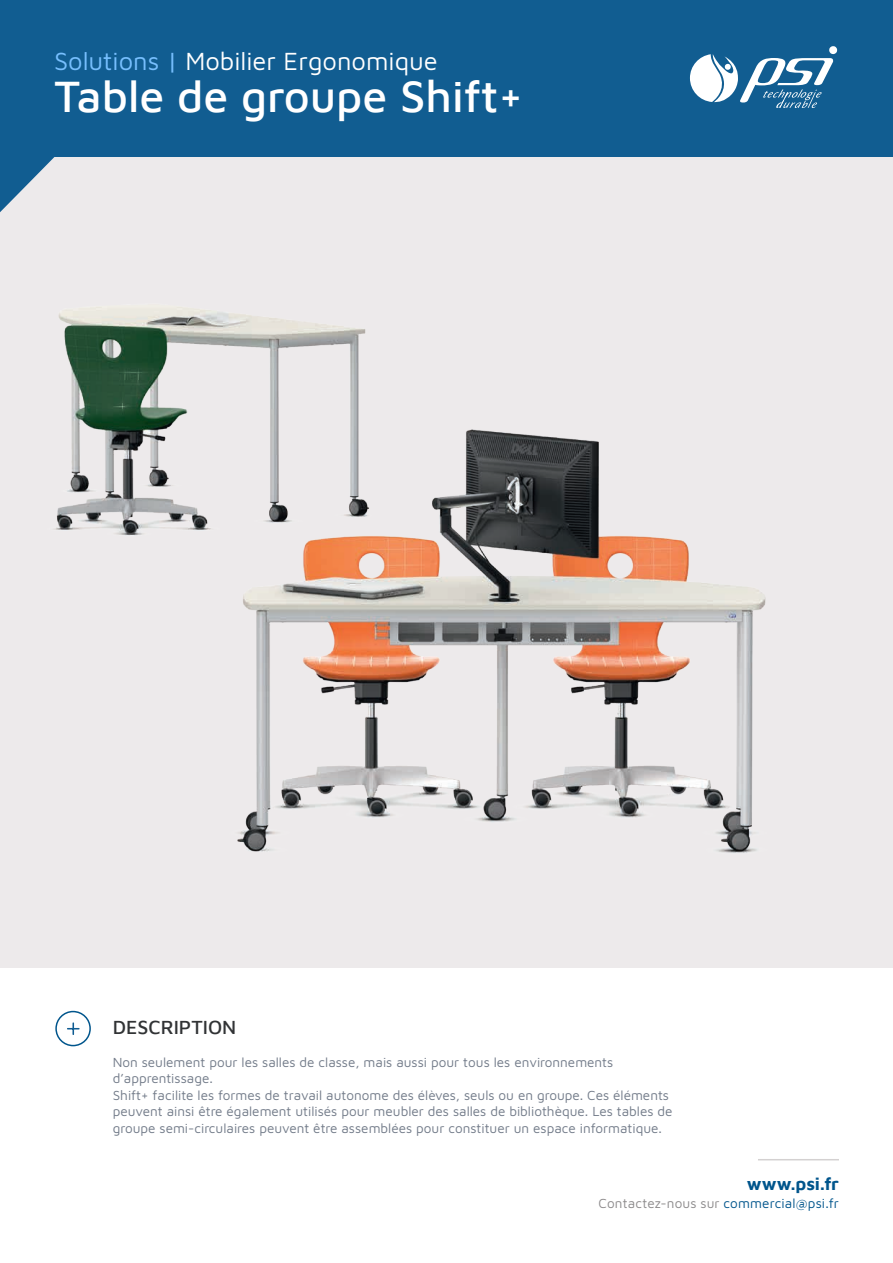
<style>
.page{position:relative;width:893px;height:1263px;background:#fff}
.page>*{position:absolute;margin:0;border:0;box-sizing:border-box;transform-origin:0 0}
.t1{font:500 45px "Maven Pro";color:#fff}
.t2{font:25.5px "Maven Pro";color:#fff}
.t3{font:500 19.5px "Maven Pro";color:#313335}
.t4{font:700 18px "Maven Pro";letter-spacing:-.005em;color:#00558c}
.t5{font:13.5px/16.5px "Maven Pro";color:#717a88}
.t6{font:13.5px "Maven Pro";letter-spacing:.01em;color:#8c8a8b}
.s1{color:#77bffe}
.s2{color:#00558c}
</style>
<div class="page">
<div style="left:0;top:157px;width:893px;height:810px;background:#edeaeb"></div>
<div style="left:0;top:0;width:893px;height:157px;background:#115d91"></div>
<svg style="left:0;top:157px;width:55px;height:55px"></svg>
<hr style="left:758px;top:1159px;width:81px;height:1px;background:#d4d1d1">
<svg style="left:690px;top:46px;width:148px;height:62px"></svg>
<div style="left:55px;top:1011px;width:36px;height:35px;border:2px solid #00558c;border-radius:50%"></div>
<svg style="left:68px;top:1023px;width:11px;height:11px"></svg>
<img style="left:55px;top:307px;width:711px;height:546px">
<h2 class="t2" style="left:54px;top:44px;width:385px"><span class="s1">Solutions |</span> Mobilier Ergonomique</h2>
<h1 class="t1" style="left:54px;top:65px;width:471px">Table de groupe Shift+</h1>
<h3 class="t3" style="left:113px;top:1013px;width:125px">DESCRIPTION</h3>
<p class="t5" style="left:113px;top:1053px;width:561px">Non seulement pour les salles de classe, mais aussi pour tous les environnements d’apprentissage.<br>Shift+ facilite les formes de travail autonome des élèves, seuls ou en groupe. Ces éléments peuvent ainsi être également utilisés pour meubler des salles de bibliothèque. Les tables de groupe semi-circulaires peuvent être assemblées pour constituer un espace informatique.</p>
<h3 class="t4" style="left:747px;top:1171px;width:94px">www.psi.fr</h3>
<p class="t6" style="left:599px;top:1194px;width:242px">Contactez-nous sur <span class="s2">commercial@psi.fr</span></p>
</div>
